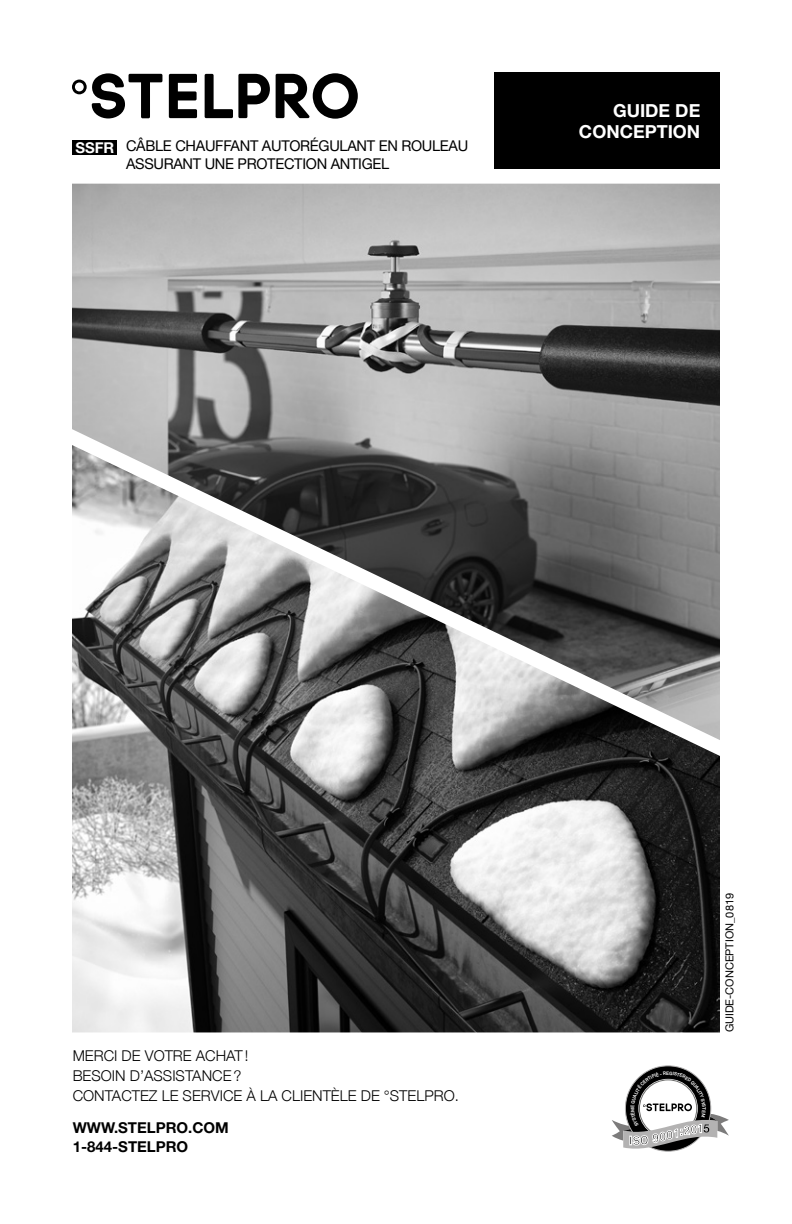
<style>
.page{position:relative;width:792px;height:1224px;background:#fff}
.page>*{position:absolute;margin:0;border:0;box-sizing:border-box;transform-origin:0 0}
.t1{font:700 18px/21.2px "Helvetica Neue LT Std";color:#fff;text-align:right}
.t2{font:700 15px/19.8px "Helvetica Neue LT Std";color:#000}
.t3{font:300 14.8px/19.8px "Helvetica Neue";color:#000}
.t4{font:14.8px/17.8px "Helvetica Neue LT Std";letter-spacing:-.02em;color:#000}
.t5{font:700 14.8px "Helvetica Neue LT Std";color:#fff}
.t6{font:11px "Helvetica Neue";color:#000}
</style>
<div class="page">
<img style="left:72px;top:740px;width:648px;height:292px">
<img style="left:72px;top:184px;width:648px;height:556px">
<div style="left:72px;top:140px;width:45px;height:15px;background:#000"></div>
<svg style="left:169px;top:74px;width:28px;height:44px"></svg>
<svg style="left:205px;top:74px;width:65px;height:44px"></svg>
<svg style="left:276px;top:73px;width:82px;height:46px"></svg>
<svg style="left:72px;top:73px;width:90px;height:45px"></svg>
<div style="left:494px;top:72px;width:226px;height:97px;background:#000"></div>
<svg style="left:612px;top:1065px;width:117px;height:87px"></svg>
<p class="t5" style="left:75px;top:138px;width:40px">SSFR</p>
<p class="t4" style="left:126px;top:137px;width:344px">CÂBLE CHAUFFANT AUTORÉGULANT EN ROULEAU<br>ASSURANT UNE PROTECTION ANTIGEL</p>
<p class="t1" style="left:579px;top:99px;width:123px">GUIDE DE<br>CONCEPTION</p>
<p class="t3" style="left:73px;top:1045px;width:388px">MERCI DE VOTRE ACHAT!<br>BESOIN D’ASSISTANCE?<br>CONTACTEZ LE SERVICE À LA CLIENTÈLE DE °STELPRO.</p>
<p class="t2" style="left:73px;top:1117px;width:158px">WWW.STELPRO.COM<br>1-844-STELPRO</p>
<p class="t6" style="left:722px;top:1032px;width:141px;rotate:-90deg">GUIDE-CONCEPTION_0819</p>
</div>
